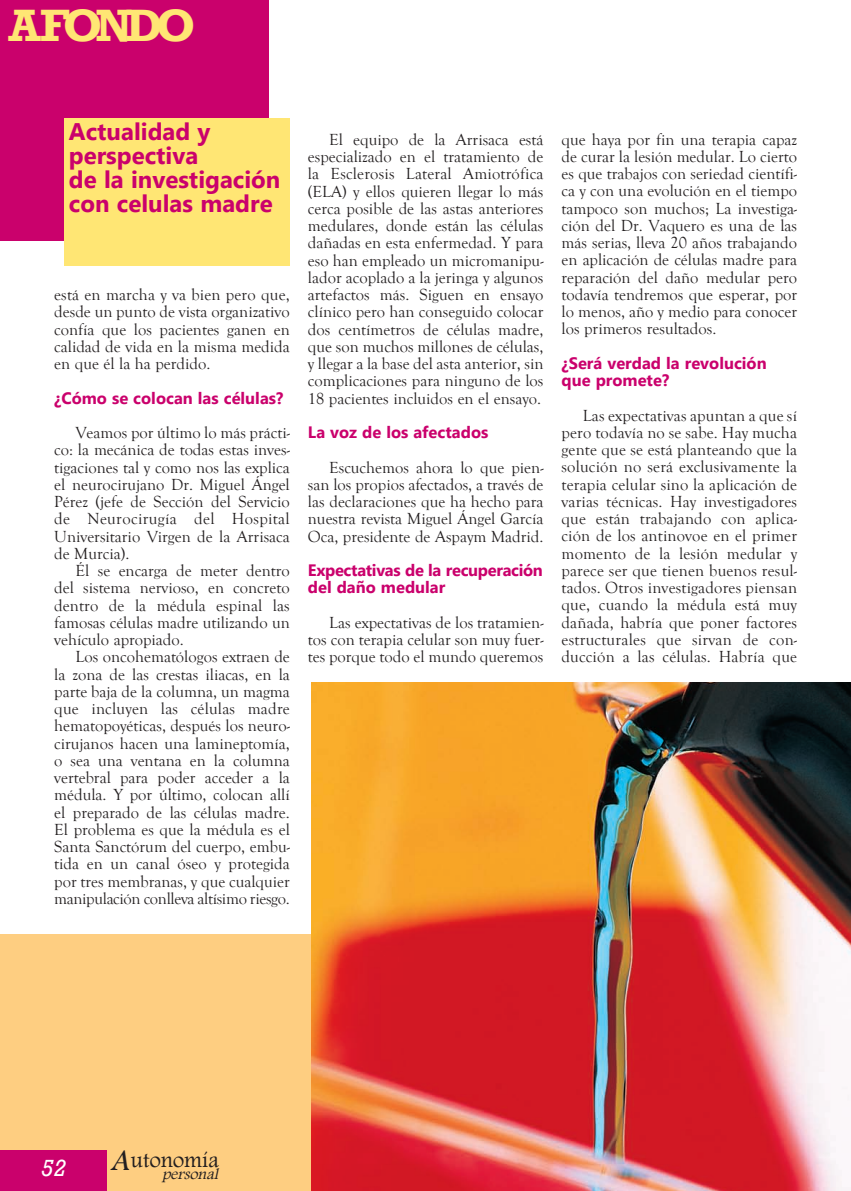
<style>
.page{position:relative;width:851px;height:1191px;background:#fff}
.page>*{position:absolute;margin:0;border:0;box-sizing:border-box;transform-origin:0 0}
.t1{font:700 46.5px "Rockwell";letter-spacing:-.15em;color:#ffe674}
.t2{font:700 24px/24px "Segoe UI";color:#ca016c}
.t3{font:italic 24px "Rockwell";color:#fff}
.t4{font:22.5px "Footlight MT Light";color:#231f20}
.t5{font:16.5px/17.2px "Goudy Old Style T";color:#231f20;text-align:justify}
.t6{font:700 16.5px/17.2px "Segoe UI";color:#ca016c}
.t7{font:700 16.5px/17.2px "Segoe UI";letter-spacing:-.02em;color:#ca016c}
.t8{font:italic 15.9px "Footlight MT Light";color:#231f20}
</style>
<div class="page">
<div style="left:0;top:934px;width:850px;height:257px;background:#fece81"></div>
<div style="left:0;top:1150px;width:106px;height:41px;background:#ca016c"></div>
<div style="left:0;top:0;width:268px;height:240px;background:#ca016c"></div>
<div style="left:65px;top:119px;width:224px;height:147px;background:#ffe674"></div>
<img style="left:311px;top:683px;width:539px;height:508px">
<h1 class="t1" style="left:9px;top:-3px;width:188px">A FONDO</h1>
<h2 class="t2" style="left:69px;top:118px;width:213px">Actualidad y perspectiva<br>de la investigación con celulas madre</h2>
<p class="t5" style="left:308px;top:131px;width:237px;text-indent:21px">El equipo de la Arrisaca está especializado en el tratamiento de la Esclerosis Lateral Amiotrófica (ELA) y ellos quieren llegar lo más cerca posible de las astas anteriores medulares, donde están las células dañadas en esta enfermedad. Y para eso han empleado un micromanipu&shy;lador acoplado a la jeringa y algunos artefactos más. Siguen en ensayo clínico pero han conseguido colocar dos centímetros de células madre, que son muchos millones de células, y llegar a la base del asta anterior, sin complicaciones para ninguno de los 18 pacientes incluidos en el ensayo.</p>
<p class="t6" style="left:308px;top:423px;width:182px">La voz de los afectados</p>
<p class="t5" style="left:308px;top:459px;width:237px;text-indent:21px">Escuchemos ahora lo que pien&shy;san los propios afectados, a través de las declaraciones que ha hecho para nuestra revista Miguel Ángel García Oca, presidente de Aspaym Madrid.</p>
<p class="t7" style="left:308px;top:561px;width:236px">Expectativas de la recuperación del daño medular</p>
<p class="t5" style="left:308px;top:614px;width:237px;text-indent:21px">Las expectativas de los tratamien&shy;tos con terapia celular son muy fuer&shy;tes porque todo el mundo queremos</p>
<p class="t5" style="left:54px;top:286px;width:237px">está en marcha y va bien pero que, desde un punto de vista organizativo confía que los pacientes ganen en calidad de vida en la misma medida en que él la ha perdido.</p>
<p class="t6" style="left:54px;top:388px;width:230px">¿Cómo se colocan las células?</p>
<p class="t5" style="left:54px;top:424px;width:237px;text-indent:21px">Veamos por último lo más prácti&shy;co: la mecánica de todas estas inves&shy;tigaciones tal y como nos las explica el neurocirujano Dr. Miguel Ángel Pérez (jefe de Sección del Servicio de Neurocirugía del Hospital Universitario Virgen de la Arrisaca de Murcia).</p>
<p class="t5" style="left:54px;top:562px;width:237px;text-indent:21px">Él se encarga de meter dentro del sistema nervioso, en concreto dentro de la médula espinal las famosas células madre utilizando un vehículo apropiado.</p>
<p class="t5" style="left:54px;top:649px;width:237px;text-indent:21px">Los oncohematólogos extraen de la zona de las crestas iliacas, en la parte baja de la columna, un magma que incluyen las células madre hematopoyéticas, después los neuro&shy;cirujanos hacen una lamineptomía, o sea una ventana en la columna vertebral para poder acceder a la médula. Y por último, colocan allí el preparado de las células madre.<br>El problema es que la médula es el Santa Sanctórum del cuerpo, embu&shy;tida en un canal óseo y protegida por tres membranas, y que cualquier manipulación conlleva altísimo riesgo.</p>
<p class="t5" style="left:561px;top:131px;width:237px">que haya por fin una terapia capaz de curar la lesión medular. Lo cierto es que trabajos con seriedad científi&shy;ca y con una evolución en el tiempo tampoco son muchos; La investiga&shy;ción del Dr. Vaquero es una de las más serias, lleva 20 años trabajando en aplicación de células madre para reparación del daño medular pero todavía tendremos que esperar, por lo menos, año y medio para conocer los primeros resultados.</p>
<p class="t6" style="left:561px;top:353px;width:207px">¿Será verdad la revolución que promete?</p>
<p class="t5" style="left:561px;top:407px;width:237px;text-indent:21px">Las expectativas apuntan a que sí pero todavía no se sabe. Hay mucha gente que se está planteando que la solución no será exclusivamente la terapia celular sino la aplicación de varias técnicas. Hay investigadores que están trabajando con aplica&shy;ción de los antinovoe en el primer momento de la lesión medular y parece ser que tienen buenos resul&shy;tados. Otros investigadores piensan que, cuando la médula está muy dañada, habría que poner factores estructurales que sirvan de con&shy;ducción a las células. Habría que</p>
<h2 class="t3" style="left:41px;top:1154px;width:27px">52</h2>
<p class="t8" style="left:111px;top:1164px;width:113px"><sup>A</sup> personal</p>
<h3 class="t4" style="left:131px;top:1146px;width:90px">utonomía</h3>
</div>
